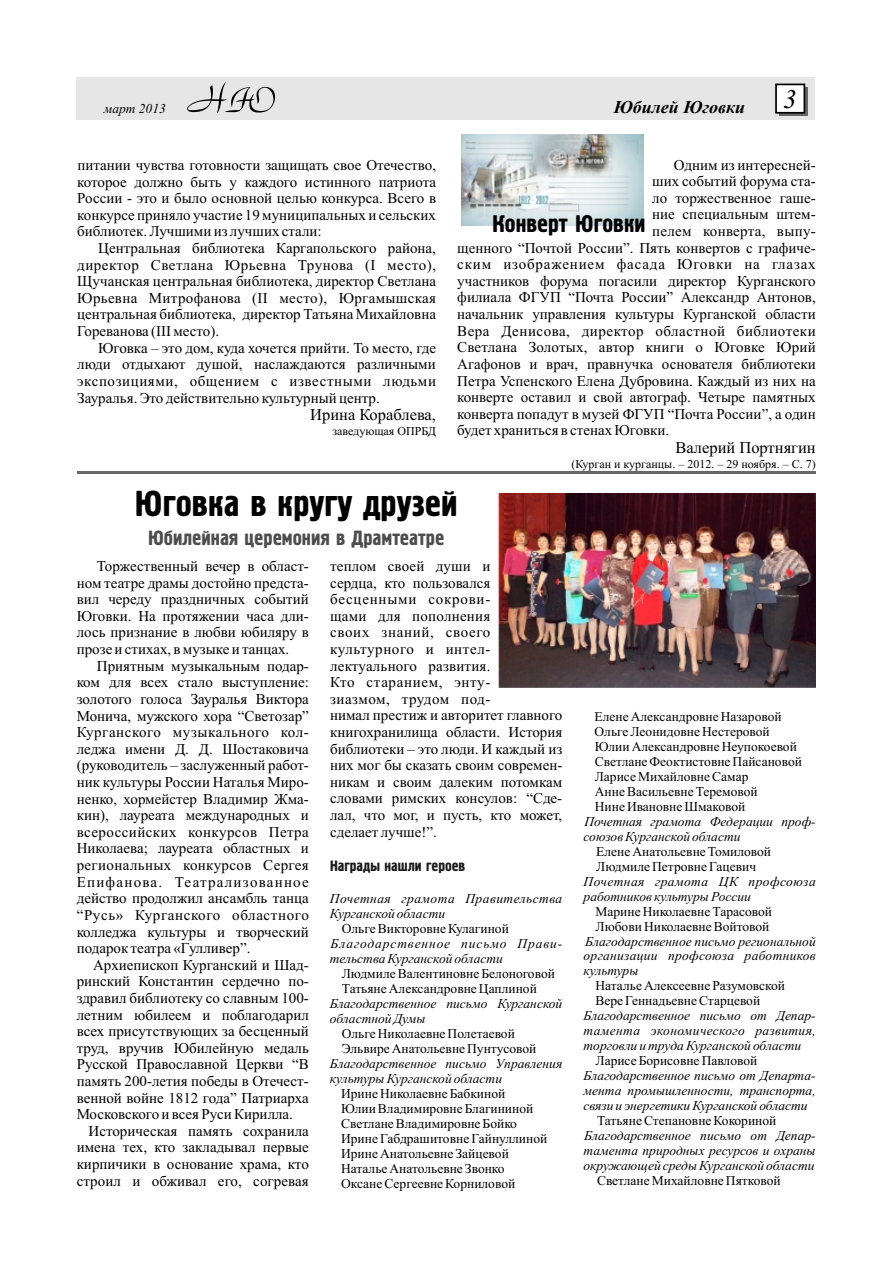
<style>
.page{position:relative;width:893px;height:1263px;background:#fff}
.page>*{position:absolute;margin:0;border:0;box-sizing:border-box;transform-origin:0 0}
.t1{font:36px "Hermes";color:#000}
.t2{font:italic 27px "Times New Roman";color:#000}
.t3{font:24px "Hermes";color:#000}
.t4{font:20.55px "Hermes";color:#4d4d4d}
.t5{font:italic 700 18px "Times New Roman";color:#000}
.t6{font:16.5px "Times New Roman";color:#000}
.t7{font:15px/16.6px "Times New Roman";color:#000;text-align:justify}
.t8{font:15px "Times New Roman";letter-spacing:.035em;color:#000}
.t9{font:15px "Times New Roman";letter-spacing:.055em;color:#000}
.t10{font:15px "Times New Roman";letter-spacing:.02em;color:#000}
.t11{font:15px "Hermes";color:#1a1a1a}
.t12{font:13.5px/15px "Times New Roman";color:#000}
.t13{font:italic 13.5px/15px "Times New Roman";color:#000}
.t14{font:italic 13.5px/15px "Times New Roman";letter-spacing:.06em;color:#000}
.t15{font:italic 13.5px/15px "Times New Roman";letter-spacing:.035em;color:#000}
.t16{font:12px "Times New Roman";color:#000}
</style>
<div class="page">
<div style="left:77px;top:77px;width:738px;height:42px;background:#e6e6e6"></div>
<div style="left:779px;top:87px;width:29px;height:28px;background:#666"></div>
<svg style="left:775px;top:83px;width:31px;height:31px"></svg>
<svg style="left:187px;top:82px;width:88px;height:31px"></svg>
<img style="left:462px;top:135px;width:182px;height:90px">
<hr style="left:77px;top:471px;width:739px;height:3px;background:#666">
<img style="left:499px;top:493px;width:317px;height:195px">
<p class="t13" style="left:104px;top:102px;width:64px">март 2013</p>
<p class="t5" style="left:614px;top:101px;width:133px">Юбилей Юговки</p>
<h2 class="t2" style="left:783px;top:89px;width:15px">3</h2>
<p class="t7" style="left:77px;top:158px;width:360px">питании чувства готовности защищать свое Отечество, которое должно быть у каждого истинного патриота России - это и было основной целью конкурса. Всего в конкурсе приняло участие 19 муниципальных и сельских библиотек. Лучшими из лучших стали:</p>
<p class="t7" style="left:77px;top:241px;width:360px;text-indent:21px">Центральная библиотека Каргапольского района, директор Светлана Юрьевна Трунова (I место), Щучанская центральная библиотека, директор Светлана Юрьевна Митрофанова (II место), Юргамышская центральная библиотека, директор Татьяна Михайловна Гореванова (III место).</p>
<p class="t7" style="left:77px;top:341px;width:360px;text-indent:21px">Юговка – это дом, куда хочется прийти. То место, где люди отдыхают душой, наслаждаются различными экспозициями, общением с известными людьми Зауралья. Это действительно культурный центр.</p>
<p class="t6" style="left:310px;top:409px;width:127px">Ирина Кораблева,</p>
<p class="t16" style="left:332px;top:426px;width:105px">заведующая ОПРБД</p>
<p class="t7" style="left:674px;top:158px;width:143px">Одним из интересней-</p>
<p class="t7" style="left:652px;top:174px;width:165px">ших событий форума ста-</p>
<p class="t7" style="left:652px;top:191px;width:165px">ло торжественное гаше-</p>
<p class="t7" style="left:652px;top:207px;width:165px">ние специальным штем-</p>
<p class="t10" style="left:652px;top:226px;width:165px">пелем конверта, выпу-</p>
<p class="t7" style="left:457px;top:241px;width:360px">щенного “Почтой России”. Пять конвертов с графиче-</p>
<p class="t9" style="left:457px;top:259px;width:360px">ским изображением фасада Юговки на глазах</p>
<p class="t7" style="left:457px;top:274px;width:360px">участников форума погасили директор Курганского</p>
<p class="t7" style="left:457px;top:291px;width:360px">филиала ФГУП “Почта России” Александр Антонов,</p>
<p class="t7" style="left:457px;top:307px;width:360px">начальник управления культуры Курганской области</p>
<p class="t8" style="left:457px;top:325px;width:360px">Вера Денисова, директор областной библиотеки</p>
<p class="t7" style="left:457px;top:340px;width:360px">Светлана Золотых, автор книги о Юговке Юрий</p>
<p class="t7" style="left:457px;top:357px;width:360px">Агафонов и врач, правнучка основателя библиотеки</p>
<p class="t7" style="left:457px;top:374px;width:360px">Петра Успенского Елена Дубровина. Каждый из них на</p>
<p class="t7" style="left:457px;top:390px;width:360px">конверте оставил и свой автограф. Четыре памятных</p>
<p class="t7" style="left:457px;top:407px;width:360px">конверта попадут в музей ФГУП “Почта России”, а один</p>
<p class="t7" style="left:457px;top:423px;width:214px">будет храниться в стенах Юговки.</p>
<p class="t6" style="left:675px;top:442px;width:142px">Валерий Портнягин</p>
<p class="t16" style="left:571px;top:459px;width:246px">(Курган и курганцы. – 2012. – 29 ноября. – С. 7)</p>
<h3 class="t3" style="left:492px;top:215px;width:155px">Конверт Юговки</h3>
<h1 class="t1" style="left:135px;top:490px;width:324px">Юговка в кругу друзей</h1>
<h3 class="t4" style="left:148px;top:530px;width:298px">Юбилейная церемония в Драмтеатре</h3>
<p class="t7" style="left:77px;top:559px;width:234px;text-indent:20px">Торжественный вечер в област&shy;ном театре драмы достойно предста&shy;вил череду праздничных событий Юговки. На протяжении часа дли&shy;лось признание в любви юбиляру в прозе и стихах, в музыке и танцах.</p>
<p class="t7" style="left:77px;top:659px;width:234px;text-indent:20px">Приятным музыкальным подар&shy;ком для всех стало выступление: золотого голоса Зауралья Виктора Монича, мужского хора “Светозар” Курганского музыкального кол&shy;леджа имени Д. Д. Шостаковича (руководитель – заслуженный работ&shy;ник культуры России Наталья Миро&shy;ненко, хормейстер Владимир Жма&shy;кин), лауреата международных и всероссийских конкурсов Петра Николаева; лауреата областных и региональных конкурсов Сергея Епифанова. Театрализованное действо продолжил ансамбль танца “Русь» Курганского областного колледжа культуры и творческий подарок театра «Гулливер”.</p>
<p class="t7" style="left:77px;top:958px;width:234px;text-indent:16px">Архиепископ Курганский и Шад&shy;ринский Константин сердечно по&shy;здравил библиотеку со славным 100- летним юбилеем и поблагодарил всех присутствующих за бесценный труд, вручив Юбилейную медаль Русской Православной Церкви “В память 200-летия победы в Отечест&shy;венной войне 1812 года” Патриарха Московского и всея Руси Кирилла.</p>
<p class="t7" style="left:77px;top:1124px;width:234px;text-indent:12px">Историческая память сохранила имена тех, кто закладывал первые кирпичики в основание храма, кто строил и обживал его, согревая</p>
<p class="t7" style="left:330px;top:559px;width:234px;text-align:left">теплом своей души и<br>сердца, кто пользовался бесценными сокрови-<br>щами для пополнения<br>своих знаний, своего культурного и интел&shy;лектуального развития.<br>Кто старанием, энту-<br>зиазмом, трудом под-<br>нимал престиж и авторитет главного книгохранилища области. История библиотеки – это люди. И каждый из них мог бы сказать своим современ&shy;никам и своим далеким потомкам словами римских консулов: “Сде&shy;лал, что мог, и пусть, кто может, сделает лучше!”.</p>
<p class="t11" style="left:330px;top:860px;width:137px">Награды нашли героев</p>
<p class="t15" style="left:330px;top:893px;width:234px">Почетная грамота Правительства<br>Курганской области</p>
<p class="t12" style="left:342px;top:923px;width:169px">Ольге Викторовне Кулагиной</p>
<p class="t14" style="left:330px;top:937px;width:234px">Благодарственное письмо Прави&shy;тельства Курганской области</p>
<p class="t12" style="left:342px;top:967px;width:215px">Людмиле Валентиновне Белоноговой<br>Татьяне Александровне Цаплиной</p>
<p class="t13" style="left:330px;top:997px;width:234px">Благодарственное письмо Курганской областной Думы</p>
<p class="t12" style="left:342px;top:1027px;width:196px">Ольге Николаевне Полетаевой<br>Эльвире Анатольевне Пунтусовой</p>
<p class="t13" style="left:330px;top:1057px;width:234px">Благодарственное письмо Управления культуры Курганской области</p>
<p class="t12" style="left:341px;top:1117px;width:177px">Светлане Владимировне Бойко</p>
<p class="t12" style="left:341px;top:1087px;width:194px">Ирине Николаевне Бабкиной<br>Юлии Владимировне Благининой</p>
<p class="t12" style="left:341px;top:1132px;width:208px">Ирине Габдрашитовне Гайнуллиной<br>Ирине Анатольевне Зайцевой<br>Наталье Анатольевне Звонко<br>Оксане Сергеевне Корниловой</p>
<p class="t12" style="left:595px;top:710px;width:189px">Елене Александровне Назаровой</p>
<p class="t12" style="left:595px;top:740px;width:209px">Юлии Александровне Неупокоевой<br>Светлане Феоктистовне Пайсановой<br>Ларисе Михайловне Самар<br>Анне Васильевне Теремовой<br>Нине Ивановне Шмаковой</p>
<p class="t13" style="left:584px;top:815px;width:234px">Почетная грамота Федерации проф&shy;союзов Курганской области</p>
<p class="t12" style="left:596px;top:845px;width:176px">Елене Анатольевне Томиловой<br>Людмиле Петровне Гацевич</p>
<p class="t13" style="left:584px;top:875px;width:234px">Почетная грамота ЦК профсоюза работников культуры России</p>
<p class="t12" style="left:595px;top:905px;width:178px">Марине Николаевне Тарасовой<br>Любови Николаевне Войтовой</p>
<p class="t13" style="left:584px;top:935px;width:234px;text-align:justify">Благодарственное письмо региональной организации профсоюза работников культуры</p>
<p class="t12" style="left:595px;top:980px;width:191px">Наталье Алексеевне Разумовской<br>Вере Геннадьевне Старцевой</p>
<p class="t13" style="left:584px;top:1009px;width:234px;text-align:justify">Благодарственное письмо от Депар&shy;тамента экономического развития, торговли и труда Курганской области</p>
<p class="t12" style="left:595px;top:1054px;width:163px">Ларисе Борисовне Павловой</p>
<p class="t13" style="left:584px;top:1069px;width:234px;text-align:justify">Благодарственное письмо от Департа&shy;мента промышленности, транспорта, связи и энергетики Курганской области</p>
<p class="t12" style="left:597px;top:1114px;width:181px">Татьяне СтепановнеКокориной</p>
<p class="t13" style="left:584px;top:1129px;width:234px;text-align:justify">Благодарственное письмо от Депар&shy;тамента природных ресурсов и охраны окружающей среды Курганской области</p>
<p class="t12" style="left:597px;top:1174px;width:185px">Светлане Михайловне Пятковой</p>
<p class="t12" style="left:594px;top:725px;width:177px">Ольге Леонидовне Нестеровой</p>
</div>
